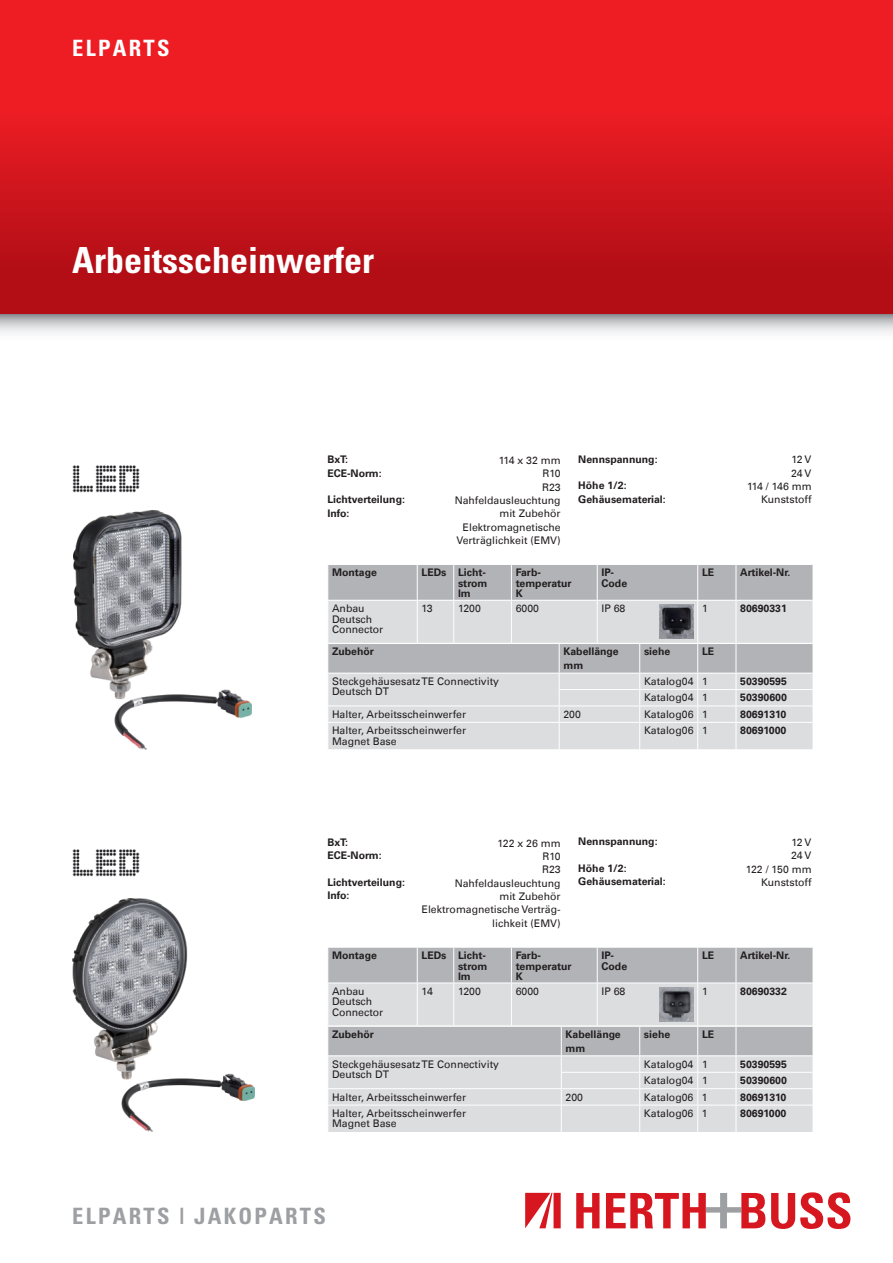
<style>
.page{position:relative;width:893px;height:1263px;background:#fff}
.page>*{position:absolute;margin:0;border:0;box-sizing:border-box;transform-origin:0 0}
.t1{font:700 condensed 36px "Univers";color:#fff}
.t2{font:700 condensed 22.5px "Univers";letter-spacing:.1em;color:#9d9fa2}
.t3{font:700 condensed 22.5px "Univers";letter-spacing:.1em;color:#fff}
.t4{font:10.5px/10.5px "Univers Com 55 Roman";color:#231f20}
.t5{font:700 10.5px/10.5px "Univers Com 65";color:#231f20}
</style>
<div class="page">
<img style="left:0;top:0;width:893px;height:333px">
<img style="left:74px;top:511px;width:178px;height:238px">
<svg style="left:576px;top:1193px;width:23px;height:35px"></svg>
<svg style="left:606px;top:1193px;width:159px;height:35px"></svg>
<svg style="left:771px;top:1192px;width:79px;height:37px"></svg>
<svg style="left:525px;top:1193px;width:36px;height:35px"></svg>
<img style="left:72px;top:465px;width:67px;height:28px">
<img style="left:72px;top:849px;width:67px;height:28px">
<svg style="left:328px;top:564px;width:484px;height:185px;background:#cecfd1"></svg>
<svg style="left:328px;top:947px;width:484px;height:185px;background:#cecfd2"></svg>
<img style="left:72px;top:898px;width:182px;height:234px">
<h2 class="t3" style="left:72px;top:34px;width:99px">ELPARTS</h2>
<h1 class="t1" style="left:72px;top:238px;width:303px">Arbeitsscheinwerfer</h1>
<p class="t5" style="left:327px;top:454px;width:22px">BxT:</p>
<p class="t4" style="left:499px;top:455px;width:63px">114 x 32 mm</p>
<p class="t5" style="left:327px;top:468px;width:56px">ECE-Norm:</p>
<p class="t4" style="left:542px;top:467px;width:20px;line-height:13.5px">R10<br>R23</p>
<p class="t5" style="left:327px;top:494px;width:79px">Lichtverteilung:</p>
<p class="t4" style="left:455px;top:495px;width:108px">Nahfeldausleuchtung</p>
<p class="t5" style="left:327px;top:508px;width:24px">Info:</p>
<p class="t4" style="left:457px;top:507px;width:106px;line-height:13.5px;text-align:right">mit Zubehör<br>Elektromagnetische<br>Verträglichkeit (EMV)</p>
<p class="t5" style="left:578px;top:454px;width:81px">Nennspannung:</p>
<p class="t4" style="left:791px;top:453px;width:22px;line-height:13.5px">12 V<br>24 V</p>
<p class="t5" style="left:578px;top:481px;width:50px">Höhe 1/2:</p>
<p class="t4" style="left:747px;top:481px;width:66px">114 / 146 mm</p>
<p class="t5" style="left:578px;top:494px;width:89px">Gehäusematerial:</p>
<p class="t4" style="left:761px;top:494px;width:52px">Kunststoff</p>
<p class="t5" style="left:332px;top:567px;width:46px">Montage</p>
<p class="t5" style="left:458px;top:567px;width:31px;text-indent:-36px">LEDs Licht&shy;strom lm</p>
<p class="t5" style="left:516px;top:567px;width:58px">Farb&shy;temperatur<br>K</p>
<p class="t5" style="left:601px;top:567px;width:27px">IP-<br>Code</p>
<p class="t5" style="left:702px;top:567px;width:14px">LE</p>
<p class="t5" style="left:740px;top:567px;width:52px">Artikel-Nr.</p>
<p class="t4" style="left:332px;top:603px;width:53px">Anbau<br>Deutsch<br>Connector</p>
<p class="t4" style="left:421px;top:603px;width:13px">13</p>
<p class="t4" style="left:458px;top:603px;width:24px">1200</p>
<p class="t4" style="left:516px;top:603px;width:25px">6000</p>
<p class="t4" style="left:601px;top:603px;width:25px">IP 68</p>
<p class="t4" style="left:702px;top:603px;width:7px">1</p>
<p class="t5" style="left:740px;top:603px;width:48px">80690331</p>
<p class="t5" style="left:332px;top:646px;width:43px">Zubehör</p>
<p class="t5" style="left:563px;top:645px;width:57px;line-height:13.5px">Kabellänge mm</p>
<p class="t5" style="left:644px;top:646px;width:28px">siehe</p>
<p class="t5" style="left:702px;top:646px;width:14px">LE</p>
<p class="t4" style="left:332px;top:676px;width:168px">Steckgehäusesatz TE Connectivity<br>Deutsch DT</p>
<p class="t4" style="left:644px;top:676px;width:65px">Katalog04 1</p>
<p class="t5" style="left:740px;top:676px;width:48px">50390595</p>
<p class="t4" style="left:644px;top:692px;width:65px">Katalog04 1</p>
<p class="t5" style="left:740px;top:692px;width:48px">50390600</p>
<p class="t4" style="left:332px;top:709px;width:136px">Halter, Arbeitsscheinwerfer</p>
<p class="t4" style="left:563px;top:709px;width:19px">200</p>
<p class="t4" style="left:644px;top:709px;width:65px">Katalog06 1</p>
<p class="t5" style="left:740px;top:709px;width:48px">80691310</p>
<p class="t4" style="left:332px;top:725px;width:136px">Halter, Arbeitsscheinwerfer<br>Magnet Base</p>
<p class="t4" style="left:644px;top:725px;width:65px">Katalog06 1</p>
<p class="t5" style="left:740px;top:725px;width:48px">80691000</p>
<p class="t5" style="left:327px;top:837px;width:22px">BxT:</p>
<p class="t4" style="left:498px;top:837px;width:65px">122 x 26 mm</p>
<p class="t5" style="left:327px;top:850px;width:56px">ECE-Norm:</p>
<p class="t4" style="left:542px;top:849px;width:20px;line-height:13.5px">R10<br>R23</p>
<p class="t5" style="left:327px;top:877px;width:79px">Lichtverteilung:</p>
<p class="t4" style="left:455px;top:878px;width:108px">Nahfeldausleuchtung</p>
<p class="t5" style="left:327px;top:890px;width:24px">Info:</p>
<p class="t4" style="left:422px;top:889px;width:141px;line-height:13.5px;text-align:right">mit Zubehör<br>Elektromagnetische Verträg&shy;lichkeit (EMV)</p>
<p class="t5" style="left:578px;top:836px;width:81px">Nennspannung:</p>
<p class="t4" style="left:791px;top:835px;width:22px;line-height:13.5px">12 V<br>24 V</p>
<p class="t5" style="left:578px;top:863px;width:50px">Höhe 1/2:</p>
<p class="t4" style="left:746px;top:864px;width:67px">122 / 150 mm</p>
<p class="t5" style="left:578px;top:876px;width:89px">Gehäusematerial:</p>
<p class="t4" style="left:761px;top:877px;width:52px">Kunststoff</p>
<p class="t5" style="left:332px;top:950px;width:46px">Montage</p>
<p class="t5" style="left:458px;top:950px;width:31px;text-indent:-36px">LEDs Licht&shy;strom lm</p>
<p class="t5" style="left:516px;top:950px;width:58px">Farb&shy;temperatur<br>K</p>
<p class="t5" style="left:601px;top:950px;width:27px">IP-<br>Code</p>
<p class="t5" style="left:702px;top:950px;width:14px">LE</p>
<p class="t5" style="left:740px;top:950px;width:52px">Artikel-Nr.</p>
<p class="t4" style="left:332px;top:986px;width:53px">Anbau<br>Deutsch<br>Connector</p>
<p class="t4" style="left:421px;top:986px;width:13px">14</p>
<p class="t4" style="left:458px;top:986px;width:24px">1200</p>
<p class="t4" style="left:516px;top:986px;width:25px">6000</p>
<p class="t4" style="left:601px;top:986px;width:25px">IP 68</p>
<p class="t4" style="left:702px;top:986px;width:7px">1</p>
<p class="t5" style="left:740px;top:986px;width:48px">80690332</p>
<p class="t5" style="left:332px;top:1029px;width:43px">Zubehör</p>
<p class="t5" style="left:566px;top:1028px;width:57px;line-height:13.5px">Kabellänge mm</p>
<p class="t5" style="left:644px;top:1029px;width:28px">siehe</p>
<p class="t5" style="left:702px;top:1029px;width:14px">LE</p>
<p class="t4" style="left:332px;top:1059px;width:168px">Steckgehäusesatz TE Connectivity<br>Deutsch DT</p>
<p class="t4" style="left:644px;top:1059px;width:65px">Katalog04 1</p>
<p class="t5" style="left:740px;top:1059px;width:48px">50390595</p>
<p class="t4" style="left:644px;top:1075px;width:65px">Katalog04 1</p>
<p class="t5" style="left:740px;top:1075px;width:48px">50390600</p>
<p class="t4" style="left:332px;top:1091px;width:136px">Halter, Arbeitsscheinwerfer</p>
<p class="t4" style="left:565px;top:1091px;width:19px">200</p>
<p class="t4" style="left:644px;top:1091px;width:65px">Katalog06 1</p>
<p class="t5" style="left:740px;top:1091px;width:48px">80691310</p>
<p class="t4" style="left:332px;top:1108px;width:136px">Halter, Arbeitsscheinwerfer<br>Magnet Base</p>
<p class="t4" style="left:644px;top:1108px;width:65px">Katalog06 1</p>
<p class="t5" style="left:740px;top:1108px;width:48px">80691000</p>
<h2 class="t2" style="left:72px;top:1202px;width:255px">ELPARTS | JAKOPARTS</h2>
</div>
